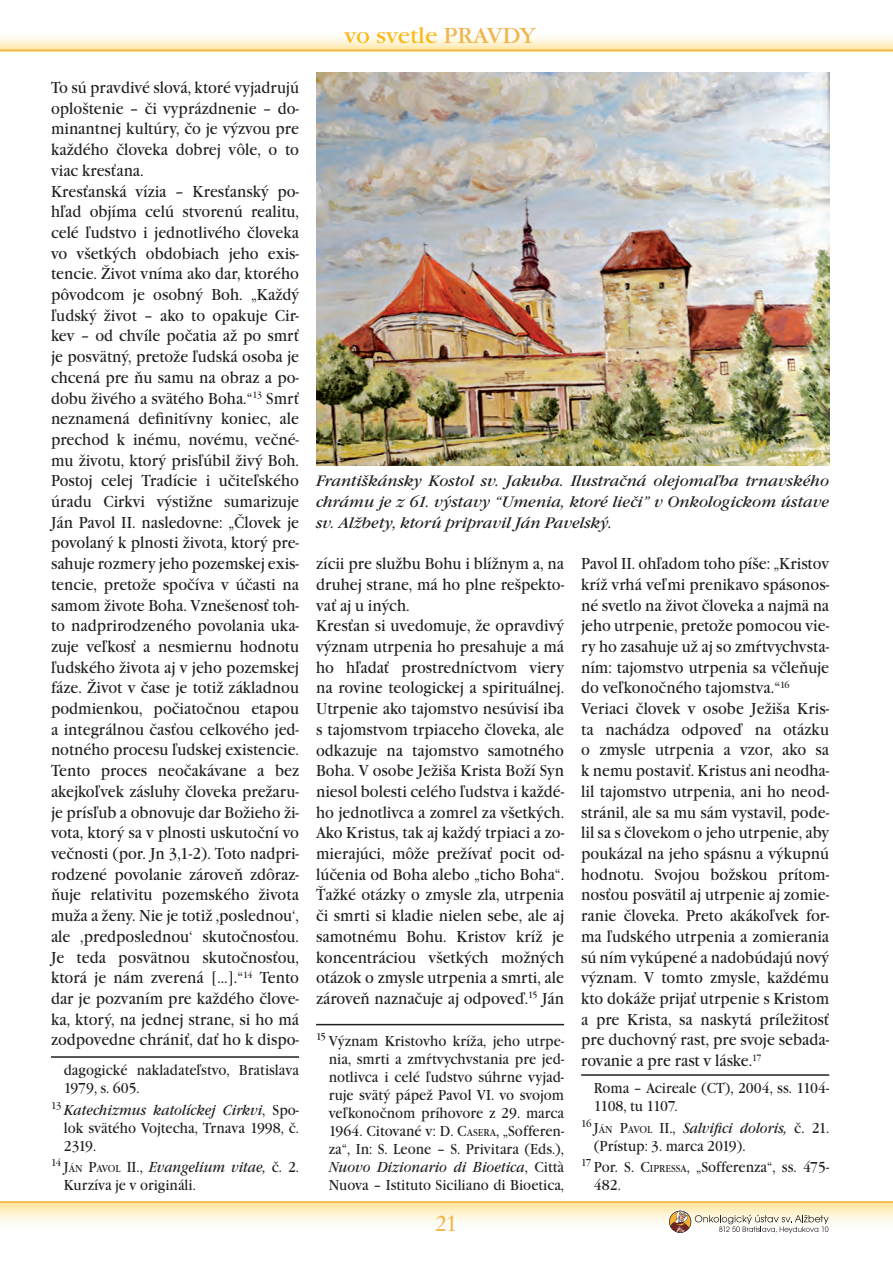
<style>
.page{position:relative;width:893px;height:1263px;background:#fff}
.page>*{position:absolute;margin:0;border:0;box-sizing:border-box;transform-origin:0 0}
.t1{font:24px "Garamond No 2 TOT";color:#f0b54d;scale:1.04 1}
.t2{font:22.5px "Garamond Itc TOT";letter-spacing:-.005em;color:#fcb814;scale:1.04 1}
.t3{font:16.5px/20.7px "Garamond Itc TOT";color:#231f20;scale:.9 1}
.t4{font:italic 15.75px/20.7px "Garamond Itc TOT";color:#231f20;text-align:justify}
.t5{font:15px/18px "Garamond Itc TOT";color:#231f20;scale:.9 1}
.t6{font:10.5px "Garamond Itc TOT";color:#231f20;scale:.9 1}
.s1{font-style:italic}
.s2{font-size:15px}
.s3{font-style:inherit}
.s4{color:#f0b54d}
.s5{font-size:10.5px}
</style>
<div class="page">
<hr style="left:51px;top:1056px;width:248px;height:2px;background:#231f20">
<hr style="left:316px;top:1024px;width:248px;height:1px;background:#231f20">
<hr style="left:581px;top:1074px;width:248px;height:2px;background:#231f20">
<div style="left:0;top:1201px;width:893px;height:30px;background:linear-gradient(to bottom,#fee69d,#feffff)"></div>
<hr style="left:0;top:1201px;width:893px;height:2px;background:#f0b54d">
<svg style="left:0;top:36px;width:893px;height:14px;background:#fdf0cc"></svg>
<hr style="left:0;top:50px;width:893px;height:1px;background:#f0b54d">
<svg style="left:668px;top:1210px;width:24px;height:23px"></svg>
<svg style="left:669px;top:1211px;width:160px;height:22px"></svg>
<img style="left:316px;top:72px;width:513px;height:394px">
<p class="t3" style="left:51px;top:77px;width:277px">To sú pravdivé slová, ktoré vyjadrujú oploštenie – či vyprázdnenie – do&shy;minantnej kultúry, čo je výzvou pre každého človeka dobrej vôle, o to viac kresťana.<br>Kresťanská vízia – Kresťanský po&shy;hľad objíma celú stvorenú realitu, celé ľudstvo i jednotlivého človeka vo všetkých obdobiach jeho exis&shy;tencie. Život vníma ako dar, ktorého pôvodcom je osobný Boh. „Každý ľudský život – ako to opakuje Cir&shy;kev – od chvíle počatia až po smrť je posvätný, pretože ľudská osoba je chcená pre ňu samu na obraz a po&shy;dobu živého a svätého Boha.“<sup>13</sup> Smrť neznamená definitívny koniec, ale prechod k inému, novému, večné&shy;mu životu, ktorý prisľúbil živý Boh.<br>Postoj celej Tradície i učiteľského úradu Cirkvi výstižne sumarizuje Ján Pavol II. nasledovne: „Človek je povolaný k plnosti života, ktorý pre&shy;sahuje rozmery jeho pozemskej exis&shy;tencie, pretože spočíva v účasti na samom živote Boha. Vznešenosť toh&shy;to nadprirodzeného povolania uka&shy;zuje veľkosť a nesmiernu hodnotu ľudského života aj v jeho pozemskej fáze. Život v čase je totiž základnou podmienkou, počiatočnou etapou a integrálnou časťou celkového jed&shy;notného procesu ľudskej existencie.<br>Tento proces neočakávane a bez akejkoľvek zásluhy človeka prežaru&shy;je prísľub a obnovuje dar Božieho ži&shy;vota, ktorý sa v plnosti uskutoční vo večnosti (por. Jn 3,1-2). Toto nadpri&shy;rodzené povolanie zároveň zdôraz&shy;ňuje relativitu pozemského života muža a ženy. Nie je totiž ,poslednou‘, ale ,predposlednou‘ skutočnosťou.<br>Je teda posvätnou skutočnosťou, ktorá je nám zverená [...].“<sup>14</sup> Tento dar je pozvaním pre každého člove&shy;ka, ktorý, na jednej strane, si ho má zodpovedne chrániť, dať ho k dispo-</p>
<p class="t5" style="left:64px;top:1061px;width:263px">dagogické nakladateľstvo, Bratislava<br>1979, s. 605.</p>
<p class="t5" style="left:64px;top:1101px;width:263px;text-align:justify;text-indent:-13px"><sup>13</sup> <span class="s1">Katechizmus katolíckej Cirkvi</span>, Spo&shy;lok svätého Vojtecha, Trnava 1998, č.<br>2319.</p>
<p class="t6" style="left:51px;top:1163px;width:59px"><sup>14</sup> <span class="s2">J</span>ÁN <span class="s2">P</span>AVOL</p>
<p class="t5" style="left:64px;top:1158px;width:263px;text-indent:63px"><span class="s3">II.</span>, <span class="s1">Evangelium vitae,</span> č. 2.<br>Kurzíva je v origináli.</p>
<h2 class="t2" style="left:344px;top:23px;width:185px">vo svetle <span class="s4">PRAVDY</span></h2>
<p class="t4" style="left:316px;top:471px;width:515px">Františkánsky Kostol sv. Jakuba. Ilustračná olejomaľba trnavského chrámu je z 61. výstavy “Umenia, ktoré lieči” v Onkologickom ústave sv. Alžbety, ktorú pripravil Ján Pavelský.</p>
<p class="t3" style="left:316px;top:553px;width:277px">zícii pre službu Bohu i blížnym a, na druhej strane, má ho plne rešpekto&shy;vať aj u iných.<br>Kresťan si uvedomuje, že opravdivý význam utrpenia ho presahuje a má ho hľadať prostredníctvom viery na rovine teologickej a spirituálnej.<br>Utrpenie ako tajomstvo nesúvisí iba s tajomstvom trpiaceho človeka, ale odkazuje na tajomstvo samotného Boha. V osobe Ježiša Krista Boží Syn niesol bolesti celého ľudstva i každé&shy;ho jednotlivca a zomrel za všetkých.<br>Ako Kristus, tak aj každý trpiaci a zo&shy;mierajúci, môže prežívať pocit od&shy;lúčenia od Boha alebo „ticho Boha“.<br>Ťažké otázky o zmysle zla, utrpenia či smrti si kladie nielen sebe, ale aj samotnému Bohu. Kristov kríž je koncentráciou všetkých možných otázok o zmysle utrpenia a smrti, ale zároveň naznačuje aj odpoveď.<sup>15</sup> Ján</p>
<p class="t5" style="left:329px;top:1032px;width:263px;text-align:justify;text-indent:-13px"><sup>15</sup> Význam Kristovho kríža, jeho utrpe&shy;nia, smrti a zmŕtvychvstania pre jed&shy;notlivca i celé ľudstvo súhrne vyjad&shy;ruje svätý pápež Pavol VI. vo svojom veľkonočnom príhovore z 29. marca 1964. Citované v: <span class="s3">D. C</span><span class="s5">ASERA</span></p>
<p class="t5" style="left:329px;top:1122px;width:263px;text-align:justify;text-indent:167px">, „Sofferen&shy;za“, In: S. Leone – S. Privitara (Eds.), <span class="s1">Nuovo Dizionario di Bioetica</span>, Città Nuova – Istituto Siciliano di Bioetica,</p>
<h1 class="t1" style="left:436px;top:1209px;width:23px">21</h1>
<p class="t3" style="left:581px;top:553px;width:277px">Pavol II. ohľadom toho píše: „Kristov kríž vrhá veľmi prenikavo spásonos&shy;né svetlo na život človeka a najmä na jeho utrpenie, pretože pomocou vie&shy;ry ho zasahuje už aj so zmŕtvychvsta&shy;ním: tajomstvo utrpenia sa včleňuje do veľkonočného tajomstva.“<sup>16<br></sup>Veriaci človek v osobe Ježiša Kris&shy;ta nachádza odpoveď na otázku o zmysle utrpenia a vzor, ako sa k nemu postaviť. Kristus ani neodha&shy;lil tajomstvo utrpenia, ani ho neod&shy;stránil, ale sa mu sám vystavil, pode&shy;lil sa s človekom o jeho utrpenie, aby poukázal na jeho spásnu a výkupnú hodnotu. Svojou božskou prítom&shy;nosťou posvätil aj utrpenie aj zomie&shy;ranie človeka. Preto akákoľvek for&shy;ma ľudského utrpenia a zomierania sú ním vykúpené a nadobúdajú nový význam. V tomto zmysle, každému kto dokáže prijať utrpenie s Kristom a pre Krista, sa naskytá príležitosť pre duchovný rast, pre svoje sebada&shy;rovanie a pre rast v láske.<sup>17</sup></p>
<p class="t5" style="left:594px;top:1079px;width:263px">Roma – Acireale (CT), 2004, ss. 1104-<br>1108, tu 1107.</p>
<p class="t6" style="left:581px;top:1123px;width:60px"><sup>16</sup> <span class="s2">J</span>ÁN <span class="s2">P</span>AVOL</p>
<p class="t5" style="left:594px;top:1119px;width:263px;text-indent:66px"><span class="s3">II</span>., <span class="s1">Salvifici doloris,</span> č. 21. (Prístup: 3. marca 2019).</p>
<p class="t6" style="left:581px;top:1163px;width:84px"><sup>17</sup> <span class="s2">Por.</span> <span class="s2">S. C</span>IPRESSA</p>
<p class="t5" style="left:687px;top:1158px;width:160px">, „Sofferenza“, ss. 475-</p>
<p class="t5" style="left:594px;top:1176px;width:31px">482.</p>
</div>
